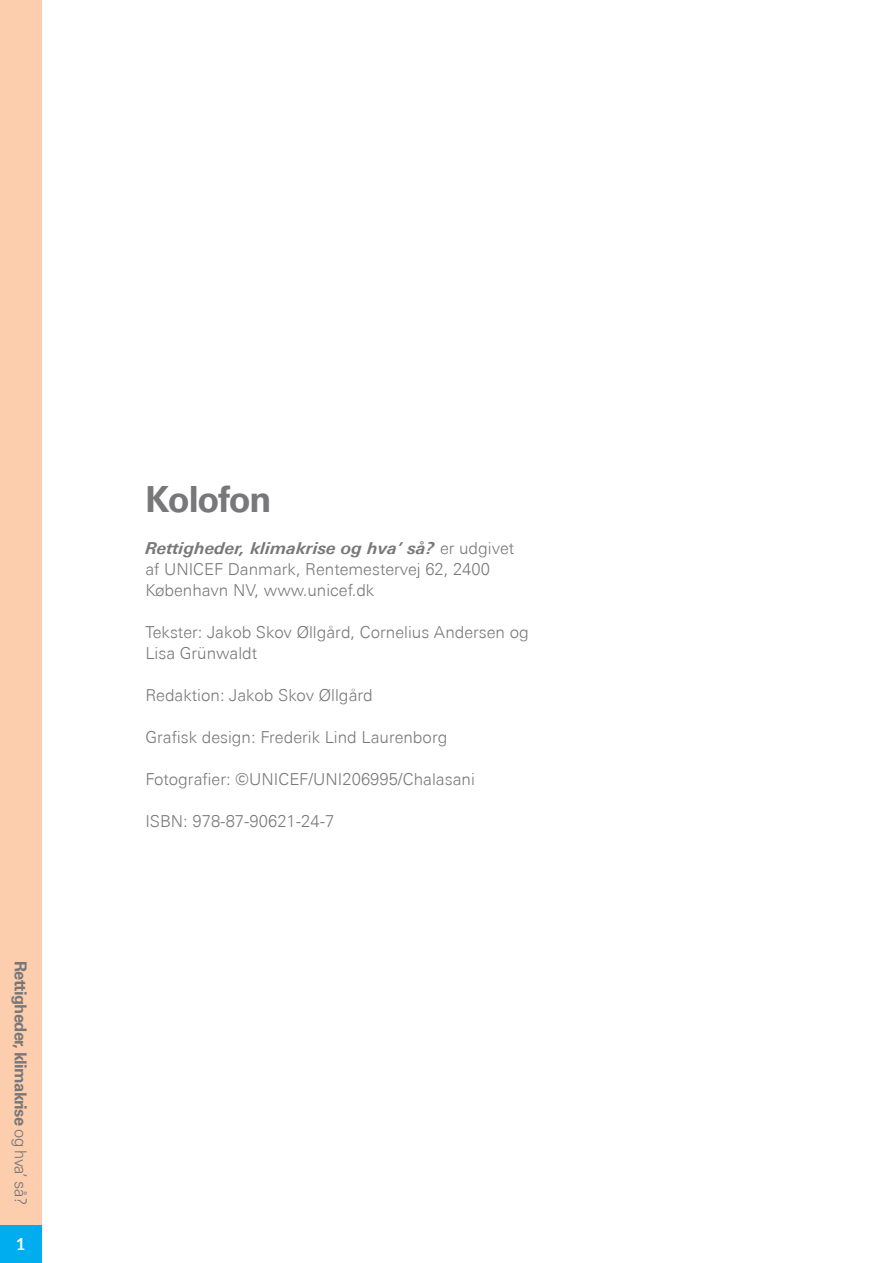
<style>
.page{position:relative;width:893px;height:1263px;background:#fff}
.page>*{position:absolute;margin:0;border:0;box-sizing:border-box;transform-origin:0 0}
.t1{font:700 36px "Univers LT Pro 65";letter-spacing:-.03em;color:#787779}
.t2{font:300 16.5px/21px "Univers Next Pro";color:#787779}
.t3{font:700 16.5px "Univers LT Pro 65";letter-spacing:-.04em;color:#787779}
.t4{font:700 16.5px "Aleo";color:#fff}
.s1{font-family:"Univers LT Pro 45";font-weight:300}
.s2{font-weight:700;font-style:italic}
</style>
<div class="page">
<div style="left:0;top:0;width:42px;height:1263px;background:#fcceae"></div>
<div style="left:0;top:1226px;width:42px;height:37px;background:#00aeef"></div>
<p class="t3" style="left:30px;top:961px;width:245px;rotate:90deg">Rettigheder, klimakrise <span class="s1">og hva’ så?</span></p>
<p class="t4" style="left:17px;top:1234px;width:9px">1</p>
<h1 class="t1" style="left:145px;top:477px;width:128px">Kolofon</h1>
<p class="t2" style="left:145px;top:537px;width:370px"><span class="s2">Rettigheder, klimakrise og hva’ så?</span> er udgivet af UNICEF Danmark, Rentemestervej 62, 2400<br>København NV, www.unicef.dk</p>
<p class="t2" style="left:145px;top:621px;width:385px">Tekster: Jakob Skov Øllgård, Cornelius Andersen og<br>Lisa Grünwaldt</p>
<p class="t2" style="left:145px;top:684px;width:229px">Redaktion: Jakob Skov Øllgård</p>
<p class="t2" style="left:145px;top:726px;width:304px">Grafisk design: Frederik Lind Laurenborg</p>
<p class="t2" style="left:145px;top:768px;width:331px">Fotografier: ©UNICEF/UNI206995/Chalasani</p>
<p class="t2" style="left:145px;top:810px;width:191px">ISBN: 978-87-90621-24-7</p>
</div>
